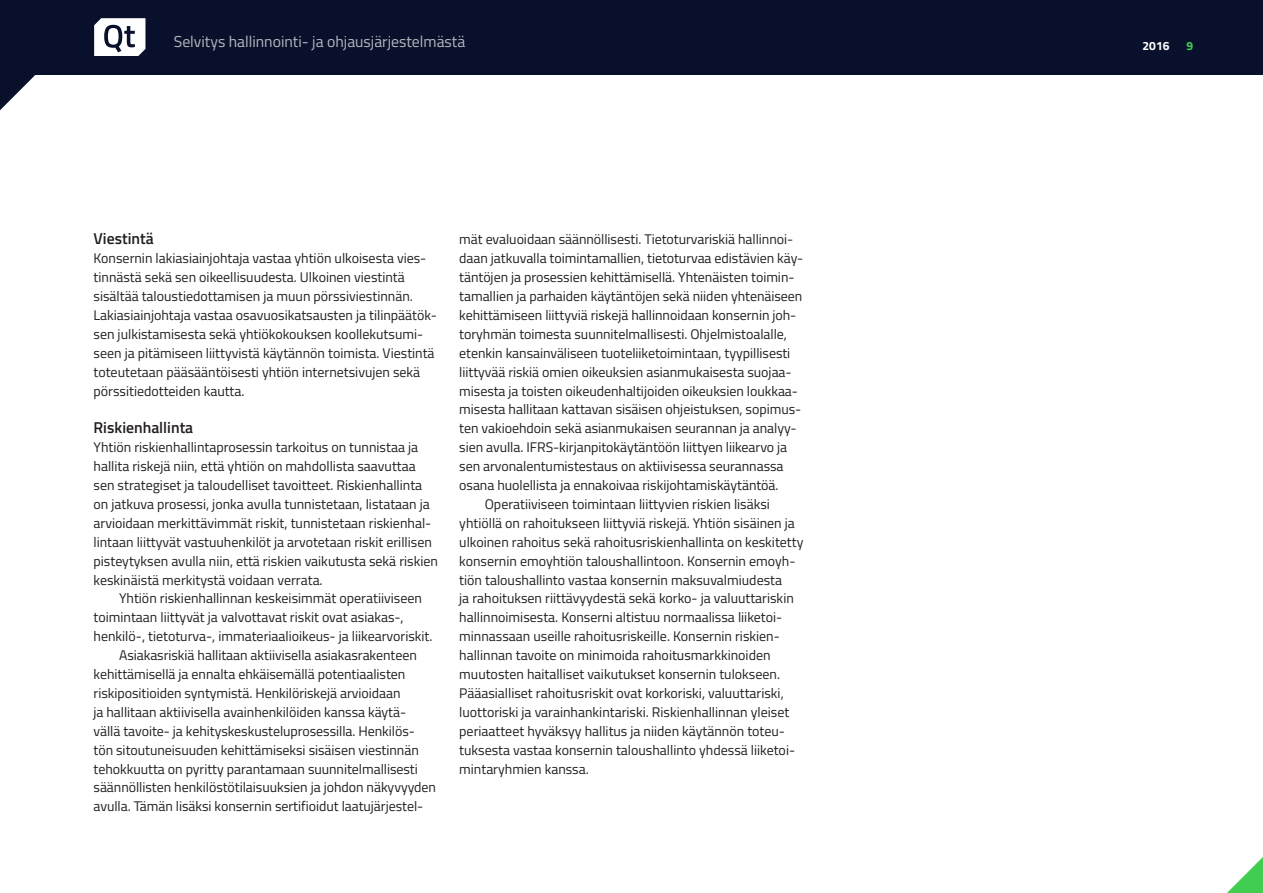
<style>
.page{position:relative;width:1263px;height:893px;background:#fff}
.page>*{position:absolute;margin:0;border:0;box-sizing:border-box;transform-origin:0 0}
.t1{font:15.75px "Titillium Web";color:#b5b7bf}
.t2{font:600 15.75px "Titillium Web";color:#231f20}
.t3{font:13.95px/18.9px "Titillium Web";color:#231f20}
.t4{font:700 12px "Titillium Web";color:#fff}
.t5{font:700 12px "Titillium Web";color:#41cd52}
</style>
<div class="page">
<div style="left:0;top:0;width:1263px;height:74px;background:#09102b"></div>
<svg style="left:94px;top:18px;width:51px;height:38px"></svg>
<svg style="left:0;top:74px;width:36px;height:36px"></svg>
<svg style="left:1227px;top:857px;width:36px;height:36px"></svg>
<p class="t1" style="left:174px;top:30px;width:293px">Selvitys hallinnointi- ja ohjausjärjestelmästä</p>
<p class="t2" style="left:94px;top:227px;width:62px">Viestintä</p>
<p class="t3" style="left:94px;top:248px;width:345px">Konsernin lakiasiainjohtaja vastaa yhtiön ulkoisesta vies&shy;tinnästä sekä sen oikeellisuudesta. Ulkoinen viestintä sisältää taloustiedottamisen ja muun pörssiviestinnän.<br>Lakiasiainjohtaja vastaa osavuosikatsausten ja tilinpäätök&shy;sen julkistamisesta sekä yhtiökokouksen koollekutsumi&shy;seen ja pitämiseen liittyvistä käytännön toimista. Viestintä toteutetaan pääsääntöisesti yhtiön internetsivujen sekä pörssitiedotteiden kautta.</p>
<p class="t2" style="left:94px;top:416px;width:101px">Riskienhallinta</p>
<p class="t3" style="left:94px;top:437px;width:346px">Yhtiön riskienhallintaprosessin tarkoitus on tunnistaa ja hallita riskejä niin, että yhtiön on mahdollista saavuttaa sen strategiset ja taloudelliset tavoitteet. Riskienhallinta on jatkuva prosessi, jonka avulla tunnistetaan, listataan ja arvioidaan merkittävimmät riskit, tunnistetaan riskienhal&shy;lintaan liittyvät vastuuhenkilöt ja arvotetaan riskit erillisen pisteytyksen avulla niin, että riskien vaikutusta sekä riskien keskinäistä merkitystä voidaan verrata.</p>
<p class="t3" style="left:119px;top:588px;width:304px">Yhtiön riskienhallinnan keskeisimmät operatiiviseen</p>
<p class="t3" style="left:94px;top:607px;width:311px">toimintaan liittyvät ja valvottavat riskit ovat asiakas-,</p>
<p class="t3" style="left:94px;top:626px;width:340px">henkilö-, tietoturva-, immateriaalioikeus- ja liikearvoriskit.</p>
<p class="t3" style="left:119px;top:645px;width:299px">Asiakasriskiä hallitaan aktiivisella asiakasrakenteen</p>
<p class="t3" style="left:94px;top:664px;width:313px">kehittämisellä ja ennalta ehkäisemällä potentiaalisten</p>
<p class="t3" style="left:94px;top:683px;width:308px">riskipositioiden syntymistä. Henkilöriskejä arvioidaan</p>
<p class="t3" style="left:94px;top:702px;width:314px">ja hallitaan aktiivisella avainhenkilöiden kanssa käytä-</p>
<p class="t3" style="left:94px;top:721px;width:323px">vällä tavoite- ja kehityskeskusteluprosessilla. Henkilös-</p>
<p class="t3" style="left:94px;top:740px;width:327px">tön sitoutuneisuuden kehittämiseksi sisäisen viestinnän</p>
<p class="t3" style="left:94px;top:758px;width:326px">tehokkuutta on pyritty parantamaan suunnitelmallisesti</p>
<p class="t3" style="left:94px;top:777px;width:344px">säännöllisten henkilöstötilaisuuksien ja johdon näkyvyyden</p>
<p class="t3" style="left:94px;top:796px;width:331px">avulla. Tämän lisäksi konsernin sertifioidut laatujärjestel-</p>
<p class="t3" style="left:459px;top:229px;width:336px">mät evaluoidaan säännöllisesti. Tietoturvariskiä hallinnoi-</p>
<p class="t3" style="left:459px;top:248px;width:346px">daan jatkuvalla toimintamallien, tietoturvaa edistävien käy-</p>
<p class="t3" style="left:459px;top:267px;width:337px">täntöjen ja prosessien kehittämisellä. Yhtenäisten toimin-</p>
<p class="t3" style="left:459px;top:286px;width:345px">tamallien ja parhaiden käytäntöjen sekä niiden yhtenäiseen</p>
<p class="t3" style="left:459px;top:305px;width:339px">kehittämiseen liittyviä riskejä hallinnoidaan konsernin joh-</p>
<p class="t3" style="left:459px;top:324px;width:329px">toryhmän toimesta suunnitelmallisesti. Ohjelmistoalalle,</p>
<p class="t3" style="left:459px;top:343px;width:333px">etenkin kansainväliseen tuoteliiketoimintaan, tyypillisesti</p>
<p class="t3" style="left:459px;top:362px;width:334px">liittyvää riskiä omien oikeuksien asianmukaisesta suojaa-</p>
<p class="t3" style="left:459px;top:380px;width:340px">misesta ja toisten oikeudenhaltijoiden oikeuksien loukkaa-</p>
<p class="t3" style="left:459px;top:399px;width:343px">misesta hallitaan kattavan sisäisen ohjeistuksen, sopimus-</p>
<p class="t3" style="left:459px;top:418px;width:339px">ten vakioehdoin sekä asianmukaisen seurannan ja analyy-</p>
<p class="t3" style="left:459px;top:437px;width:329px">sien avulla. IFRS-kirjanpitokäytäntöön liittyen liikearvo ja</p>
<p class="t3" style="left:459px;top:456px;width:326px">sen arvonalentumistestaus on aktiivisessa seurannassa</p>
<p class="t3" style="left:459px;top:475px;width:321px">osana huolellista ja ennakoivaa riskijohtamiskäytäntöä.</p>
<p class="t3" style="left:485px;top:494px;width:287px">Operatiiviseen toimintaan liittyvien riskien lisäksi</p>
<p class="t3" style="left:459px;top:513px;width:337px">yhtiöllä on rahoitukseen liittyviä riskejä. Yhtiön sisäinen ja</p>
<p class="t3" style="left:459px;top:532px;width:346px">ulkoinen rahoitus sekä rahoitusriskienhallinta on keskitetty</p>
<p class="t3" style="left:459px;top:551px;width:338px">konsernin emoyhtiön taloushallintoon. Konsernin emoyh-</p>
<p class="t3" style="left:459px;top:569px;width:324px">tiön taloushallinto vastaa konsernin maksuvalmiudesta</p>
<p class="t3" style="left:459px;top:588px;width:336px">ja rahoituksen riittävyydestä sekä korko- ja valuuttariskin</p>
<p class="t3" style="left:459px;top:607px;width:324px">hallinnoimisesta. Konserni altistuu normaalissa liiketoi-</p>
<p class="t3" style="left:459px;top:626px;width:322px">minnassaan useille rahoitusriskeille. Konsernin riskien-</p>
<p class="t3" style="left:459px;top:645px;width:313px">hallinnan tavoite on minimoida rahoitusmarkkinoiden</p>
<p class="t3" style="left:459px;top:664px;width:322px">muutosten haitalliset vaikutukset konsernin tulokseen.</p>
<p class="t3" style="left:459px;top:683px;width:326px">Pääasialliset rahoitusriskit ovat korkoriski, valuuttariski,</p>
<p class="t3" style="left:459px;top:702px;width:331px">luottoriski ja varainhankintariski. Riskienhallinnan yleiset</p>
<p class="t3" style="left:459px;top:721px;width:327px">periaatteet hyväksyy hallitus ja niiden käytännön toteu-</p>
<p class="t3" style="left:459px;top:740px;width:337px">tuksesta vastaa konsernin taloushallinto yhdessä liiketoi-</p>
<p class="t3" style="left:459px;top:758px;width:131px">mintaryhmien kanssa.</p>
<p class="t4" style="left:1142px;top:36px;width:28px">2016</p>
<p class="t5" style="left:1186px;top:36px;width:8px">9</p>
</div>
